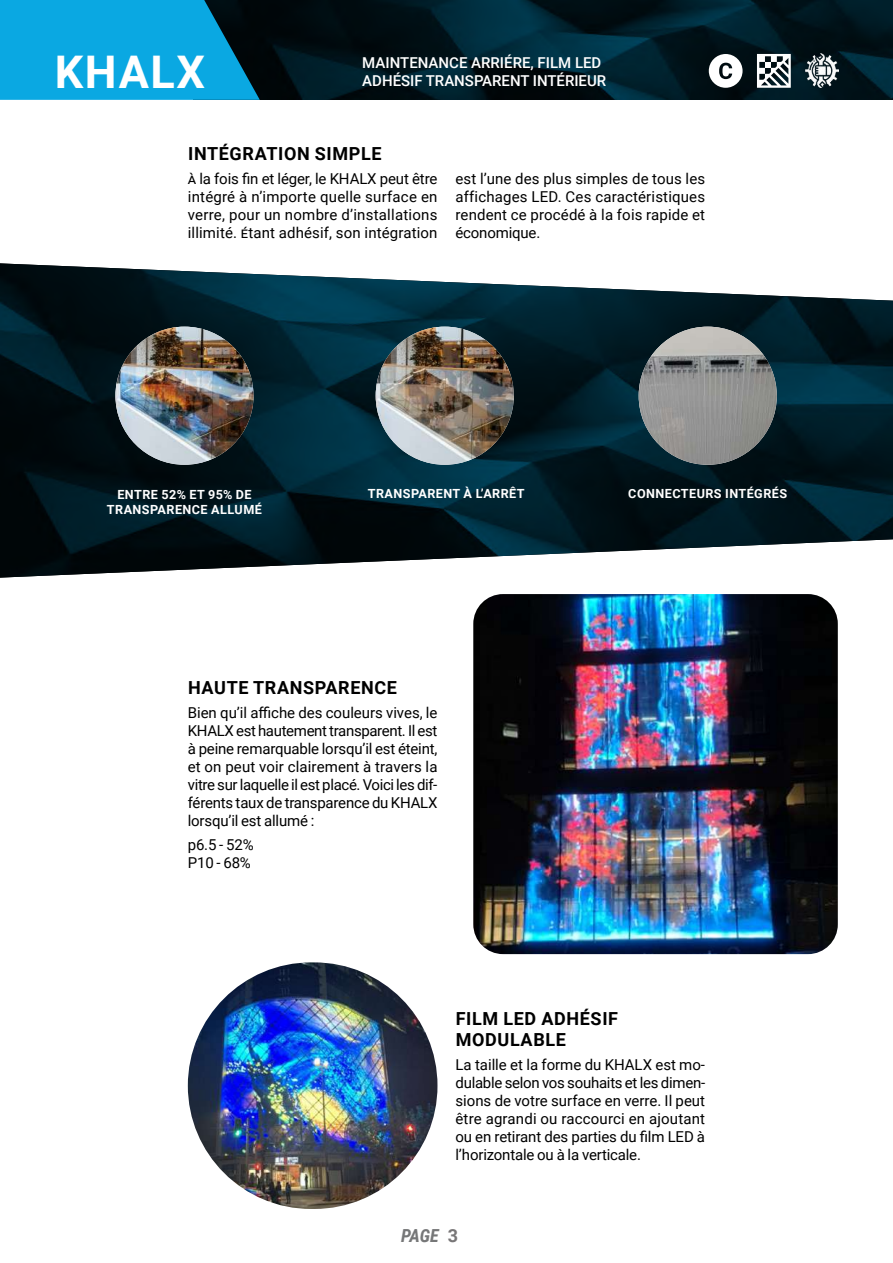
<style>
.page{position:relative;width:893px;height:1263px;background:#fff}
.page>*{position:absolute;margin:0;border:0;box-sizing:border-box;transform-origin:0 0}
.t1{font:700 45px "Roboto";letter-spacing:.035em;color:#fff}
.t2{font:700 18px/21.6px "Roboto";letter-spacing:.035em;color:#000}
.t3{font:italic 700 18px "Roboto Condensed";color:#767778}
.t4{font:15px/18px "Roboto";letter-spacing:-.01em;color:#000;text-align:justify}
.t5{font:500 15px/18px "Roboto";color:#fff}
.t6{font:700 12.6px/15.1px "Roboto";letter-spacing:.035em;color:#fff;text-align:center}
.s1{font-family:"Roboto";font-style:normal;color:#787677}
</style>
<div class="page">
<img style="left:188px;top:962px;width:249px;height:247px;border-radius:123px">
<img style="left:0;top:263px;width:893px;height:315px">
<img style="left:115px;top:327px;width:139px;height:138px;border-radius:69px">
<img style="left:376px;top:327px;width:138px;height:138px;border-radius:69px">
<img style="left:639px;top:327px;width:138px;height:138px;border-radius:69px">
<img style="left:473px;top:594px;width:365px;height:360px">
<img style="left:260px;top:0;width:633px;height:100px">
<svg style="left:0;top:0;width:260px;height:100px;background:#0997cb"></svg>
<img style="left:805px;top:54px;width:34px;height:34px">
<svg style="left:757px;top:54px;width:34px;height:34px"></svg>
<svg style="left:709px;top:54px;width:33px;height:34px"></svg>
<h1 class="t1" style="left:55px;top:40px;width:152px">KHALX</h1>
<p class="t5" style="left:362px;top:53px;width:245px">MAINTENANCE ARRIÉRE, FILM LED<br>ADHÉSIF TRANSPARENT INTÉRIEUR</p>
<p class="t2" style="left:188px;top:143px;width:195px">INTÉGRATION SIMPLE</p>
<p class="t4" style="left:188px;top:170px;width:251px">À la fois fin et léger, le KHALX peut être intégré à n’importe quelle surface en verre, pour un nombre d’installations illimité. Étant adhésif, son intégration</p>
<p class="t4" style="left:455px;top:170px;width:251px">est l’une des plus simples de tous les affichages LED. Ces caractéristiques rendent ce procédé à la fois rapide et économique.</p>
<p class="t6" style="left:107px;top:486px;width:156px">ENTRE 52% ET 95% DE<br>TRANSPARENCE ALLUMÉ</p>
<p class="t6" style="left:368px;top:486px;width:158px">TRANSPARENT À L’ARRÊT</p>
<p class="t6" style="left:628px;top:486px;width:160px">CONNECTEURS INTÉGRÉS</p>
<p class="t2" style="left:188px;top:676px;width:210px">HAUTE TRANSPARENCE</p>
<p class="t4" style="left:188px;top:703px;width:251px">Bien qu’il affiche des couleurs vives, le KHALX est hautement transparent. Il est à peine remarquable lorsqu’il est éteint, et on peut voir clairement à travers la vitre sur laquelle il est placé. Voici les dif&shy;férents taux de transparence du KHALX lorsqu’il est allumé :</p>
<p class="t4" style="left:188px;top:835px;width:67px">p6.5 - 52%<br>P10 - 68%</p>
<p class="t2" style="left:456px;top:1007px;width:164px">FILM LED ADHÉSIF<br>MODULABLE</p>
<p class="t4" style="left:455px;top:1055px;width:251px">La taille et la forme du KHALX est mo&shy;dulable selon vos souhaits et les dimen&shy;sions de votre surface en verre. Il peut être agrandi ou raccourci en ajoutant ou en retirant des parties du film LED à l’horizontale ou à la verticale.</p>
<p class="t3" style="left:401px;top:1223px;width:59px">PAGE <span class="s1">3</span></p>
</div>
